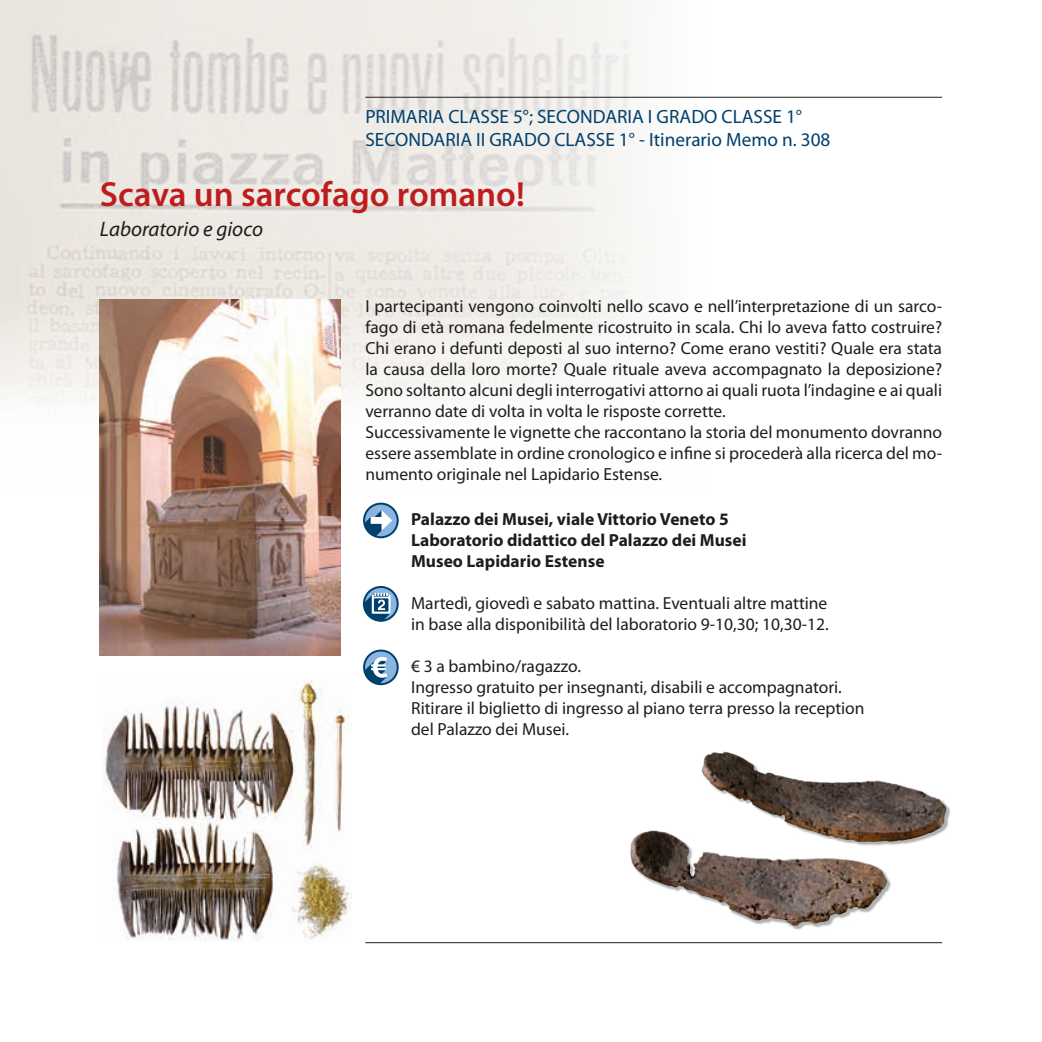
<style>
.page{position:relative;width:1042px;height:1042px;background:#fff}
.page>*{position:absolute;margin:0;border:0;box-sizing:border-box;transform-origin:0 0}
.t1{font:600 35px "Myriad Pro";color:#be1d1d}
.t2{font:italic 21px "Myriad Pro";color:#1d1d1b}
.t3{font:19.25px/23.1px "Myriad Pro";color:#00406d}
.t4{font:17.5px/21px "Myriad Pro";color:#1d1d1b}
.t5{font:700 17.5px/21px "Myriad Pro";color:#1d1d1b}
</style>
<div class="page">
<img style="left:0;top:0;width:704px;height:494px">
<hr style="left:365px;top:97px;width:577px;height:1px;background:#1d1d1b">
<hr style="left:365px;top:942px;width:577px;height:1px;background:#1d1d1b">
<svg style="left:363px;top:586px;width:36px;height:36px"></svg>
<svg style="left:365px;top:588px;width:32px;height:32px"></svg>
<svg style="left:363px;top:592px;width:27px;height:29px"></svg>
<svg style="left:363px;top:503px;width:36px;height:35px"></svg>
<div style="left:365px;top:505px;width:32px;height:31px;background:#8ab5e1;border-radius:50%"></div>
<svg style="left:364px;top:510px;width:28px;height:27px"></svg>
<svg style="left:363px;top:649px;width:36px;height:36px"></svg>
<div style="left:365px;top:651px;width:32px;height:32px;background:#8ab5e1;border-radius:50%"></div>
<svg style="left:364px;top:657px;width:23px;height:27px"></svg>
<div style="left:631px;top:752px;width:319px;height:178px;background:#1d1d1b;opacity:.35"></div>
<img style="left:701px;top:752px;width:65px;height:59px">
<img style="left:100px;top:299px;width:240px;height:356px">
<img style="left:102px;top:679px;width:250px;height:262px">
<p class="t3" style="left:365px;top:105px;width:466px">PRIMARIA CLASSE 5°; SECONDARIA I GRADO CLASSE 1°<br>SECONDARIA II GRADO CLASSE 1° - Itinerario Memo n. 308</p>
<h1 class="t1" style="left:100px;top:172px;width:426px">Scava un sarcofago romano!</h1>
<p class="t2" style="left:100px;top:216px;width:165px">Laboratorio e gioco</p>
<p class="t4" style="left:365px;top:295px;width:578px">I partecipanti vengono coinvolti nello scavo e nell’interpretazione di un sarco&shy;fago di età romana fedelmente ricostruito in scala. Chi lo aveva fatto costruire?<br>Chi erano i defunti deposti al suo interno? Come erano vestiti? Quale era stata la causa della loro morte? Quale rituale aveva accompagnato la deposizione?<br>Sono soltanto alcuni degli interrogativi attorno ai quali ruota l’indagine e ai quali verranno date di volta in volta le risposte corrette.<br>Successivamente le vignette che raccontano la storia del monumento dovranno essere assemblate in ordine cronologico e infine si procederà alla ricerca del mo&shy;numento originale nel Lapidario Estense.</p>
<p class="t5" style="left:411px;top:508px;width:337px">Palazzo dei Musei, viale Vittorio Veneto 5<br>Laboratorio didattico del Palazzo dei Musei<br>Museo Lapidario Estense</p>
<p class="t4" style="left:411px;top:592px;width:419px">Martedì, giovedì e sabato mattina. Eventuali altre mattine in base alla disponibilità del laboratorio 9-10,30; 10,30-12.</p>
<p class="t4" style="left:411px;top:655px;width:455px">€ 3 a bambino/ragazzo.<br>Ingresso gratuito per insegnanti, disabili e accompagnatori.<br>Ritirare il biglietto di ingresso al piano terra presso la reception del Palazzo dei Musei.</p>
</div>
